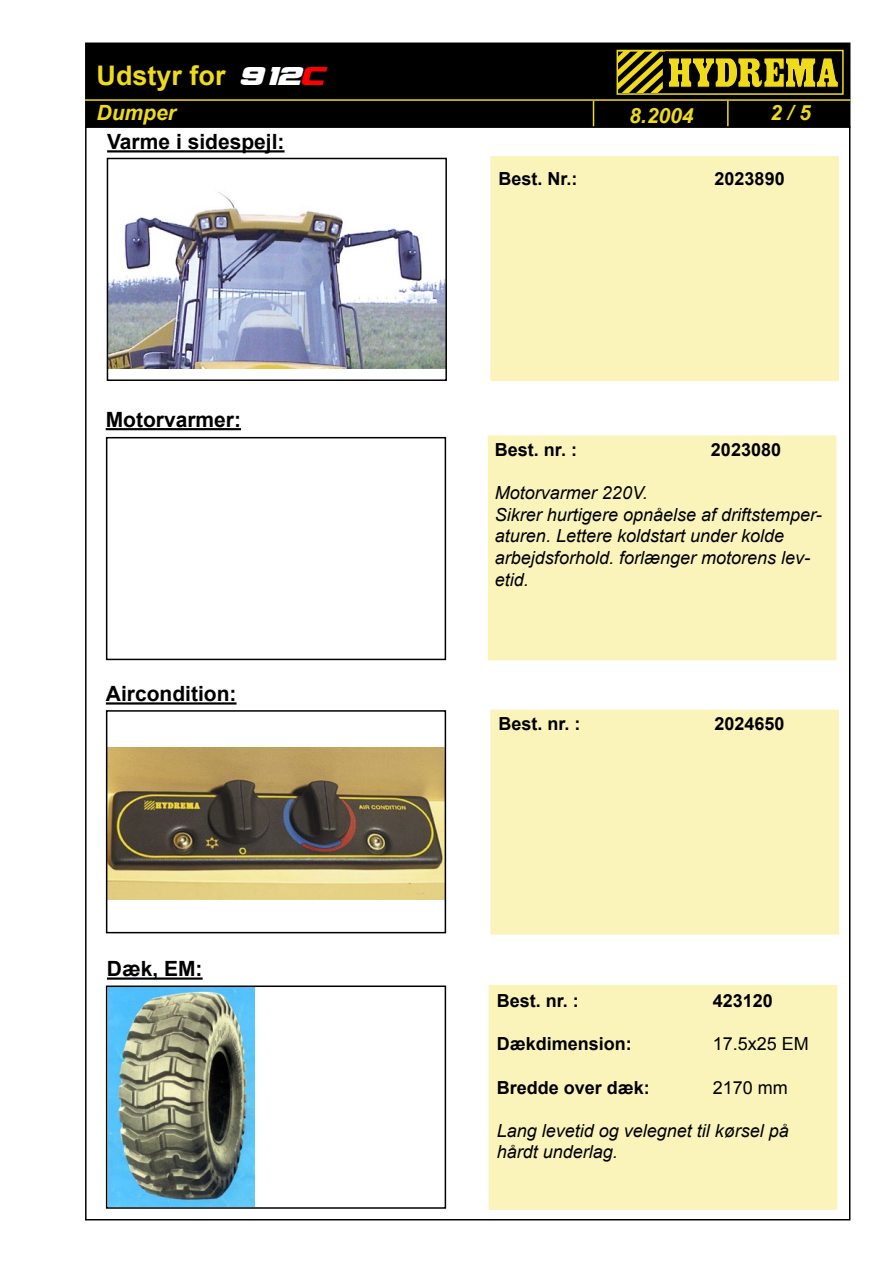
<style>
.page{position:relative;width:893px;height:1263px;background:#fff}
.page>*{position:absolute;margin:0;border:0;box-sizing:border-box;transform-origin:0 0}
.t1{font:700 27px "Arial";color:#efda1b}
.t2{font:700 21px "Arial";color:#000}
.t3{font:italic 700 21px "Arial";color:#efda1b}
.t4{font:italic 18px/21.6px "Arial";color:#000}
.t5{font:700 18px "Arial";color:#000}
.t6{font:18px "Arial";color:#000}
.s1{font-family:"Vipnagorgialla";font-weight:400;font-style:italic;font-size:36px;color:#fff}
.s2{font-family:"Vipnagorgialla";font-weight:400;font-style:italic;font-size:36px;color:#f00}
</style>
<div class="page">
<div style="left:86px;top:43px;width:764px;height:84px;background:#000"></div>
<hr style="left:85px;top:99px;width:765px;height:2px;background:#efda1b">
<hr style="left:727px;top:101px;width:2px;height:26px;background:#efda1b">
<svg style="left:593px;top:101px;width:1px;height:25px"></svg>
<svg style="left:619px;top:53px;width:219px;height:39px"></svg>
<div style="left:616px;top:50px;width:228px;height:45px;border:2px solid #efda1b"></div>
<div style="left:491px;top:710px;width:347px;height:224px;background:#faf4bb"></div>
<div style="left:490px;top:710px;width:349px;height:224px;border:2px solid #faf4bb"></div>
<div style="left:489px;top:986px;width:348px;height:223px;background:#faf4bb"></div>
<div style="left:489px;top:985px;width:348px;height:225px;border:2px solid #faf4bb"></div>
<div style="left:491px;top:157px;width:347px;height:223px;background:#faf4bb"></div>
<div style="left:490px;top:156px;width:349px;height:225px;border:2px solid #faf4bb"></div>
<div style="left:488px;top:436px;width:348px;height:224px;background:#faf4bb"></div>
<div style="left:488px;top:435px;width:348px;height:225px;border:2px solid #faf4bb"></div>
<img style="left:110px;top:192px;width:334px;height:176px">
<div style="left:107px;top:158px;width:340px;height:223px;border:2px solid #000"></div>
<img style="left:109px;top:988px;width:145px;height:218px">
<div style="left:106px;top:985px;width:340px;height:224px;border:2px solid #000"></div>
<img style="left:109px;top:747px;width:334px;height:153px">
<div style="left:106px;top:710px;width:340px;height:223px;border:2px solid #000"></div>
<div style="left:106px;top:437px;width:340px;height:223px;border:2px solid #000"></div>
<hr style="left:107px;top:150px;width:178px;height:2px;background:#000">
<hr style="left:106px;top:428px;width:135px;height:2px;background:#000">
<hr style="left:106px;top:702px;width:131px;height:2px;background:#000">
<hr style="left:107px;top:977px;width:96px;height:3px;background:#000">
<p class="t1" style="left:97px;top:58px;width:237px">Udstyr for <span class="s1">912</span><span class="s2">C</span></p>
<p class="t3" style="left:97px;top:99px;width:81px">Dumper</p>
<p class="t2" style="left:107px;top:128px;width:179px">Varme i sidespejl:</p>
<p class="t2" style="left:106px;top:406px;width:137px">Motorvarmer:</p>
<p class="t2" style="left:106px;top:680px;width:132px">Aircondition:</p>
<p class="t2" style="left:107px;top:955px;width:97px">Dæk, EM:</p>
<p class="t3" style="left:629px;top:102px;width:66px">8.2004</p>
<p class="t3" style="left:770px;top:99px;width:42px">2 / 5</p>
<p class="t5" style="left:499px;top:167px;width:81px">Best. Nr.:</p>
<p class="t5" style="left:715px;top:167px;width:72px">2023890</p>
<p class="t5" style="left:495px;top:438px;width:84px">Best. nr. :</p>
<p class="t5" style="left:711px;top:438px;width:72px">2023080</p>
<p class="t4" style="left:495px;top:482px;width:154px">Motorvarmer 220V.</p>
<p class="t4" style="left:495px;top:504px;width:328px">Sikrer hurtigere opnåelse af driftstemper&shy;aturen. Lettere koldstart under kolde</p>
<p class="t4" style="left:495px;top:547px;width:317px">arbejdsforhold. forlænger motorens lev&shy;etid.</p>
<p class="t5" style="left:498px;top:712px;width:84px">Best. nr. :</p>
<p class="t5" style="left:714px;top:712px;width:72px">2024650</p>
<p class="t5" style="left:497px;top:989px;width:84px">Best. nr. :</p>
<p class="t5" style="left:713px;top:989px;width:62px">423120</p>
<p class="t5" style="left:497px;top:1032px;width:137px">Dækdimension:</p>
<p class="t6" style="left:713px;top:1032px;width:98px">17.5x25 EM</p>
<p class="t5" style="left:497px;top:1075px;width:155px">Bredde over dæk:</p>
<p class="t6" style="left:713px;top:1075px;width:77px">2170 mm</p>
<p class="t4" style="left:497px;top:1120px;width:294px">Lang levetid og velegnet til kørsel på hårdt underlag.</p>
</div>
